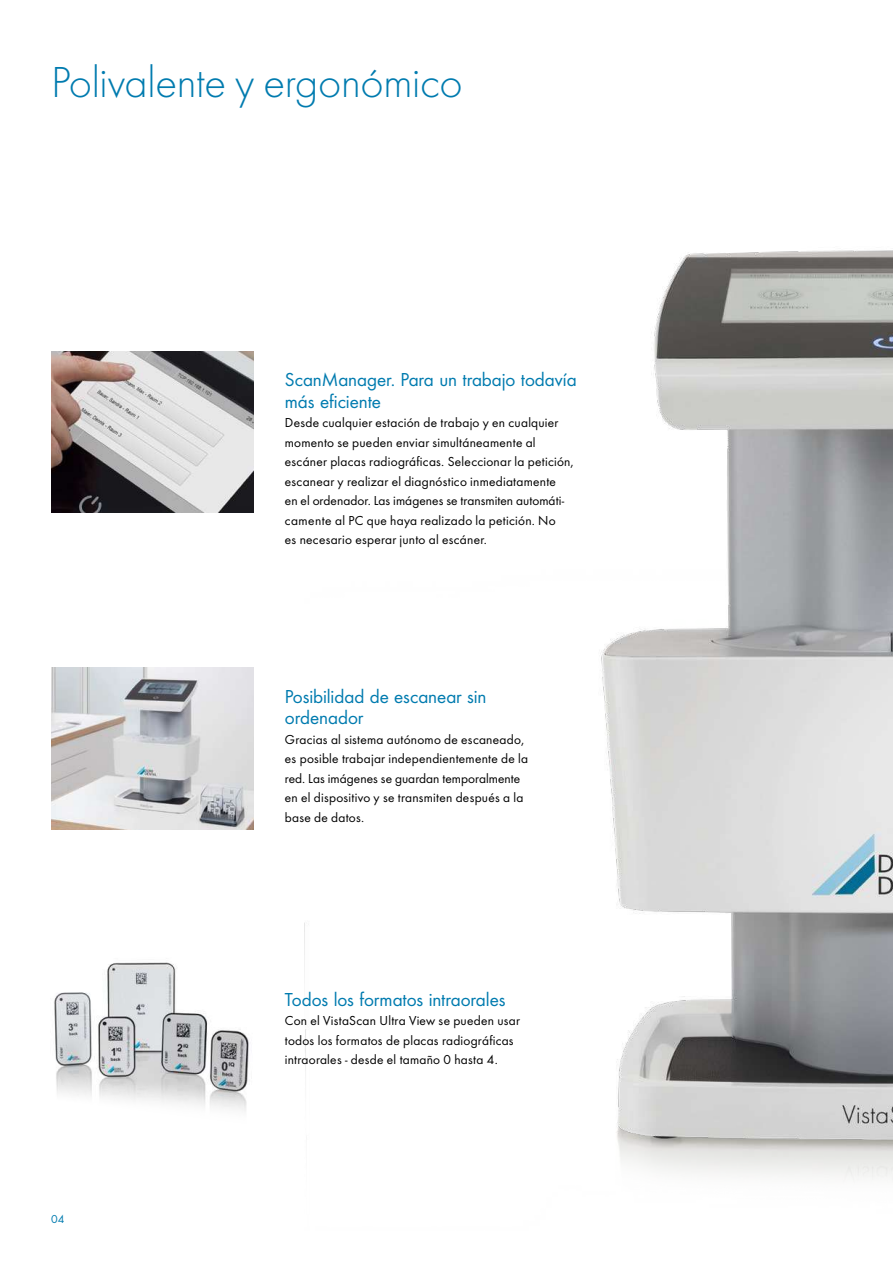
<style>
.page{position:relative;width:893px;height:1263px;background:#fff}
.page>*{position:absolute;margin:0;border:0;box-sizing:border-box;transform-origin:0 0}
.t1{font:300 45px "Futura";letter-spacing:-.01em;color:#007baf}
.t2{font:19.5px/21.3px "Futura Boo";letter-spacing:-.005em;color:#007baf}
.t3{font:13.5px/19.5px "Futura Boo";letter-spacing:.02em;color:#000}
.t4{font:12px "Futura Boo";color:#007baf}
</style>
<div class="page">
<img style="left:305px;top:250px;width:588px;height:930px">
<img style="left:54px;top:962px;width:195px;height:149px">
<img style="left:51px;top:668px;width:202px;height:161px">
<img style="left:51px;top:351px;width:202px;height:162px">
<h1 class="t1" style="left:51px;top:53px;width:413px">Polivalente y ergonómico</h1>
<h2 class="t2" style="left:285px;top:368px;width:293px">ScanManager. Para un trabajo todavía más eficiente</h2>
<p class="t3" style="left:285px;top:412px;width:290px">Desde cualquier estación de trabajo y en cualquier momento se pueden enviar simultáneamente al escáner placas radiográficas. Seleccionar la petición, escanear y realizar el diagnóstico inmediatamente<br>en el ordenador. Las imágenes se transmiten automáti&shy;camente al PC que haya realizado la petición. No<br>es necesario esperar junto al escáner.</p>
<h2 class="t2" style="left:285px;top:685px;width:203px">Posibilidad de escanear sin ordenador</h2>
<p class="t3" style="left:285px;top:729px;width:245px">Gracias al sistema autónomo de escaneado, es posible trabajar independientemente de la red. Las imágenes se guardan temporalmente en el dispositivo y se transmiten después a la base de datos.</p>
<p class="t4" style="left:51px;top:1210px;width:15px">04</p>
<h2 class="t2" style="left:285px;top:987px;width:222px">Todos los formatos intraorales</h2>
<p class="t3" style="left:285px;top:1010px;width:236px">Con el VistaScan Ultra View se pueden usar todos los formatos de placas radiográficas intraorales - desde el tamaño 0 hasta 4.</p>
</div>
